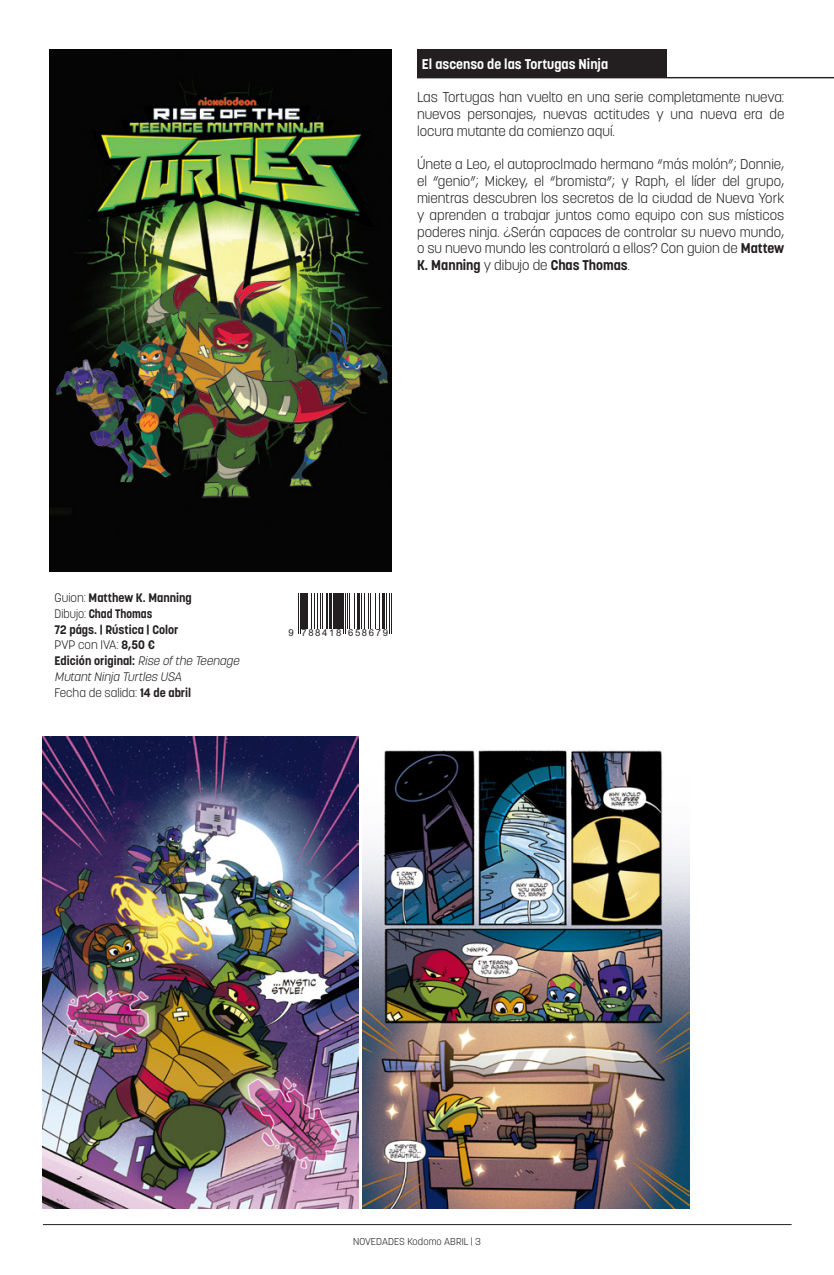
<style>
.page{position:relative;width:834px;height:1275px;background:#fff}
.page>*{position:absolute;margin:0;border:0;box-sizing:border-box;transform-origin:0 0}
.t1{font:300 14px/16.8px "Korolev";color:#231f20;text-align:justify}
.t2{font:700 14px "Korolev";color:#fff}
.t3{font:700 12.25px "Korolev";color:#231f20}
.t4{font:300 12.25px "Korolev";color:#231f20}
.t5{font:italic 300 12.25px "Korolev";color:#231f20}
.t6{font:700 12.25px "Korolev";color:#231f20;scale:.94 1}
.t7{font:300 9.97px "Korolev";letter-spacing:.01em;color:#231f20}
.t8{font:9.62px "Arial";letter-spacing:.17em;color:#231f20}
.s1{font-weight:700}
.s2{font-weight:300}
.s3{font-weight:300;font-style:italic}
</style>
<div class="page">
<hr style="left:43px;top:1224px;width:748px;height:1px;background:#231f20">
<div style="left:417px;top:50px;width:249px;height:27px;background:#231f20"></div>
<hr style="left:417px;top:77px;width:416px;height:1px;background:#231f20">
<hr style="left:297px;top:593px;width:1px;height:40px;background:#231f20">
<hr style="left:299px;top:593px;width:1px;height:40px;background:#231f20">
<hr style="left:301px;top:593px;width:3px;height:35px;background:#231f20">
<hr style="left:305px;top:593px;width:2px;height:35px;background:#231f20">
<hr style="left:310px;top:593px;width:1px;height:35px;background:#231f20">
<hr style="left:313px;top:593px;width:1px;height:35px;background:#231f20">
<hr style="left:317px;top:593px;width:1px;height:35px;background:#231f20">
<hr style="left:320px;top:593px;width:1px;height:35px;background:#231f20">
<hr style="left:322px;top:593px;width:1px;height:35px;background:#231f20">
<hr style="left:326px;top:593px;width:2px;height:35px;background:#231f20">
<hr style="left:329px;top:593px;width:2px;height:35px;background:#231f20">
<hr style="left:333px;top:593px;width:2px;height:35px;background:#231f20">
<hr style="left:336px;top:593px;width:2px;height:35px;background:#231f20">
<hr style="left:339px;top:593px;width:3px;height:35px;background:#231f20">
<hr style="left:343px;top:593px;width:1px;height:40px;background:#231f20">
<hr style="left:345px;top:593px;width:1px;height:40px;background:#231f20">
<hr style="left:347px;top:593px;width:1px;height:35px;background:#231f20">
<hr style="left:349px;top:593px;width:1px;height:35px;background:#231f20">
<hr style="left:354px;top:593px;width:1px;height:35px;background:#231f20">
<hr style="left:357px;top:593px;width:3px;height:35px;background:#231f20">
<hr style="left:361px;top:593px;width:1px;height:35px;background:#231f20">
<hr style="left:364px;top:593px;width:1px;height:35px;background:#231f20">
<hr style="left:368px;top:593px;width:1px;height:35px;background:#231f20">
<hr style="left:370px;top:593px;width:1px;height:35px;background:#231f20">
<hr style="left:375px;top:593px;width:1px;height:35px;background:#231f20">
<hr style="left:379px;top:593px;width:1px;height:35px;background:#231f20">
<hr style="left:382px;top:593px;width:3px;height:35px;background:#231f20">
<hr style="left:386px;top:593px;width:1px;height:35px;background:#231f20">
<hr style="left:389px;top:593px;width:1px;height:40px;background:#231f20">
<hr style="left:391px;top:593px;width:1px;height:40px;background:#231f20">
<img style="left:50px;top:50px;width:341px;height:522px">
<img style="left:43px;top:736px;width:315px;height:473px">
<img style="left:362px;top:750px;width:327px;height:459px">
<p class="t2" style="left:422px;top:55px;width:188px">El ascenso de las Tortugas Ninja</p>
<p class="t1" style="left:417px;top:89px;width:369px">Las Tortugas han vuelto en una serie completamente nueva: nuevos personajes, nuevas actitudes y una nueva era de locura mutante da comienzo aquí.</p>
<p class="t1" style="left:417px;top:156px;width:369px">Únete a Leo, el autoproclmado hermano “más molón”; Donnie, el “genio”; Mickey, el “bromista”; y Raph, el líder del grupo, mientras descubren los secretos de la ciudad de Nueva York y aprenden a trabajar juntos como equipo con sus místicos poderes ninja. ¿Serán capaces de controlar su nuevo mundo, o su nuevo mundo les controlará a ellos? Con guion de <span class="s1">Mattew K. Manning</span> y dibujo de <span class="s1">Chas Thomas</span>.</p>
<p class="t3" style="left:55px;top:590px;width:138px"><span class="s2">Guion:</span> Matthew K. Manning</p>
<p class="t6" style="left:55px;top:606px;width:105px"><span class="s2">Dibujo:</span> Chad Thomas</p>
<p class="t3" style="left:55px;top:621px;width:125px">72 págs. | Rústica | Color</p>
<p class="t4" style="left:55px;top:637px;width:102px">PVP con IVA: <span class="s1">8,50 €</span></p>
<p class="t3" style="left:55px;top:653px;width:189px">Edición original: <span class="s3">Rise ofthe Teenage</span></p>
<p class="t5" style="left:55px;top:669px;width:131px">MutantNinja Turtles USA</p>
<p class="t4" style="left:55px;top:684px;width:138px">Fecha de salida: <span class="s1">14 de abril</span></p>
<p class="t8" style="left:288px;top:626px;width:101px">9 788418 658679</p>
<p class="t7" style="left:353px;top:1236px;width:129px">NOVEDADES Kodomo ABRIL | 3</p>
</div>
